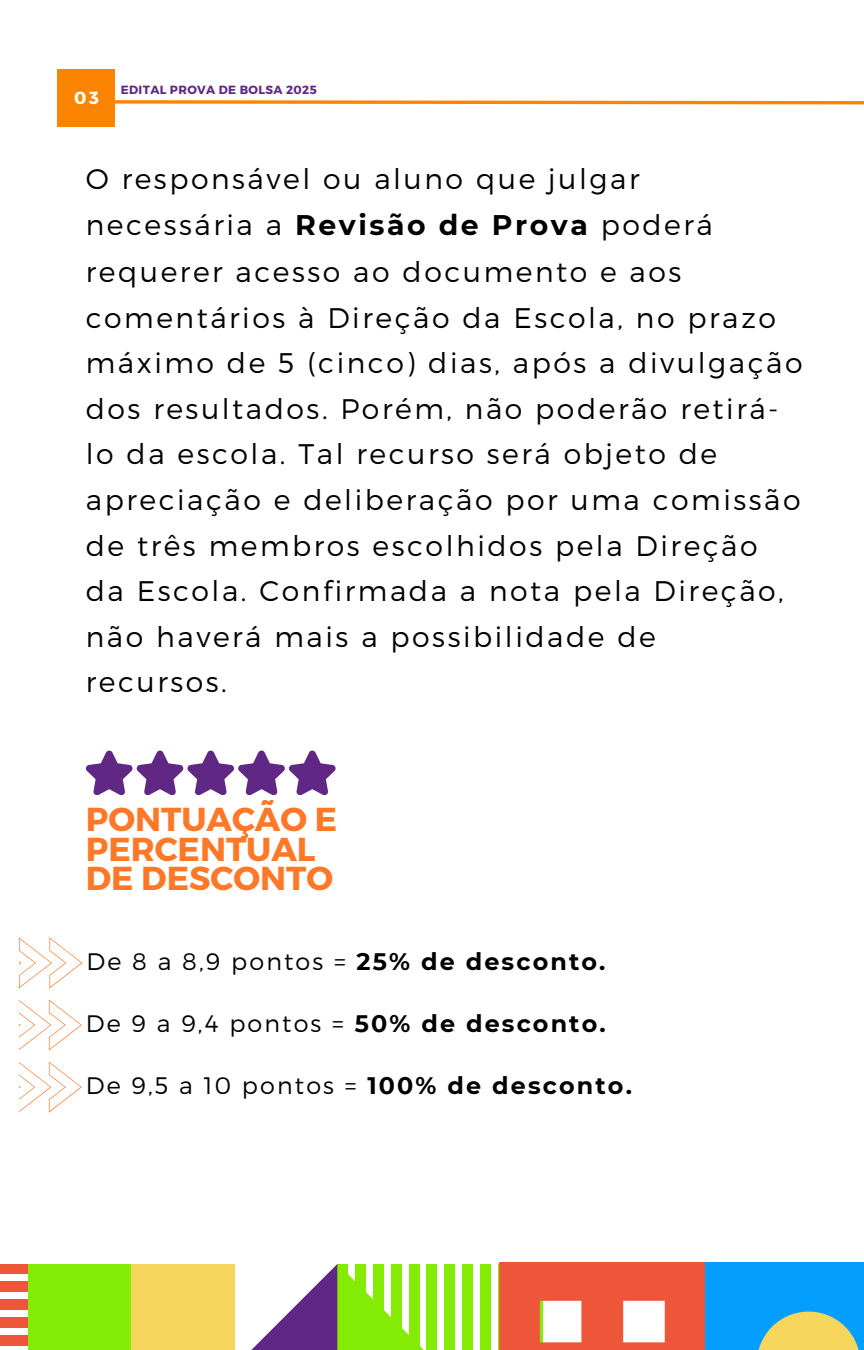
<style>
.page{position:relative;width:864px;height:1350px;background:#fff}
.page>*{position:absolute;margin:0;border:0;box-sizing:border-box;transform-origin:0 0}
.t1{font:700 33.07px/29.2px "Montserrat";color:#ff7828}
.t2{font:300 28.35px/45.7px "Montserrat";letter-spacing:.09em;color:#000}
.t3{font:300 23.85px "Montserrat";letter-spacing:.09em;color:#000}
.t4{font:700 17.55px "Montserrat";color:#fff}
.t5{font:700 11.92px "Montserrat";letter-spacing:.03em;color:#602785}
.s1{font-weight:700}
</style>
<div class="page">
<div style="left:57px;top:69px;width:57px;height:58px;background:#fc8403"></div>
<svg style="left:114px;top:99px;width:750px;height:8px"></svg>
<svg style="left:86px;top:751px;width:250px;height:43px"></svg>
<svg style="left:20px;top:937px;width:62px;height:51px"></svg>
<div style="left:0;top:1264px;width:28px;height:10px;background:#ee5639"></div>
<div style="left:0;top:1282px;width:28px;height:10px;background:#ee5639"></div>
<div style="left:0;top:1299px;width:28px;height:11px;background:#ee5639"></div>
<div style="left:0;top:1317px;width:28px;height:11px;background:#ee5639"></div>
<div style="left:0;top:1335px;width:28px;height:10px;background:#ee5639"></div>
<div style="left:28px;top:1264px;width:103px;height:86px;background:#83eb04"></div>
<svg style="left:131px;top:1263px;width:574px;height:87px"></svg>
<div style="left:705px;top:1263px;width:159px;height:87px;background:#049ffe"></div>
<svg style="left:758px;top:1312px;width:101px;height:38px"></svg>
<svg style="left:19px;top:1000px;width:63px;height:50px"></svg>
<svg style="left:19px;top:1062px;width:63px;height:50px"></svg>
<p class="t4" style="left:74px;top:86px;width:26px">03</p>
<p class="t5" style="left:121px;top:82px;width:197px">EDITAL PROVA DE BOLSA 2025</p>
<p class="t2" style="left:86px;top:155px;width:718px">O responsável ou aluno que julgar necessária a <span class="s1">Revisão de Prova</span> poderá requerer acesso ao documento e aos comentários à Direção da Escola, no prazo máximo de 5 (cinco) dias, após a divulgação dos resultados. Porém, não poderão retirá&shy;lo da escola. Tal recurso será objeto de apreciação e deliberação por uma comissão de três membros escolhidos pela Direção da Escola. Confirmada a nota pela Direção, não haverá mais a possibilidade de recursos.</p>
<h2 class="t1" style="left:86px;top:803px;width:253px">PONTUAÇÃO E<br>PERCENTUAL<br>DE DESCONTO</h2>
<p class="t3" style="left:86px;top:946px;width:521px">De 8 a 8,9 pontos = <span class="s1">25% de desconto.</span></p>
<h1 class="t3" style="left:86px;top:1008px;width:522px">De 9 a 9,4 pontos = <span class="s1">50% de desconto.</span></h1>
<p class="t3" style="left:86px;top:1070px;width:548px">De 9,5 a 10 pontos = <span class="s1">100% de desconto.</span></p>
</div>
